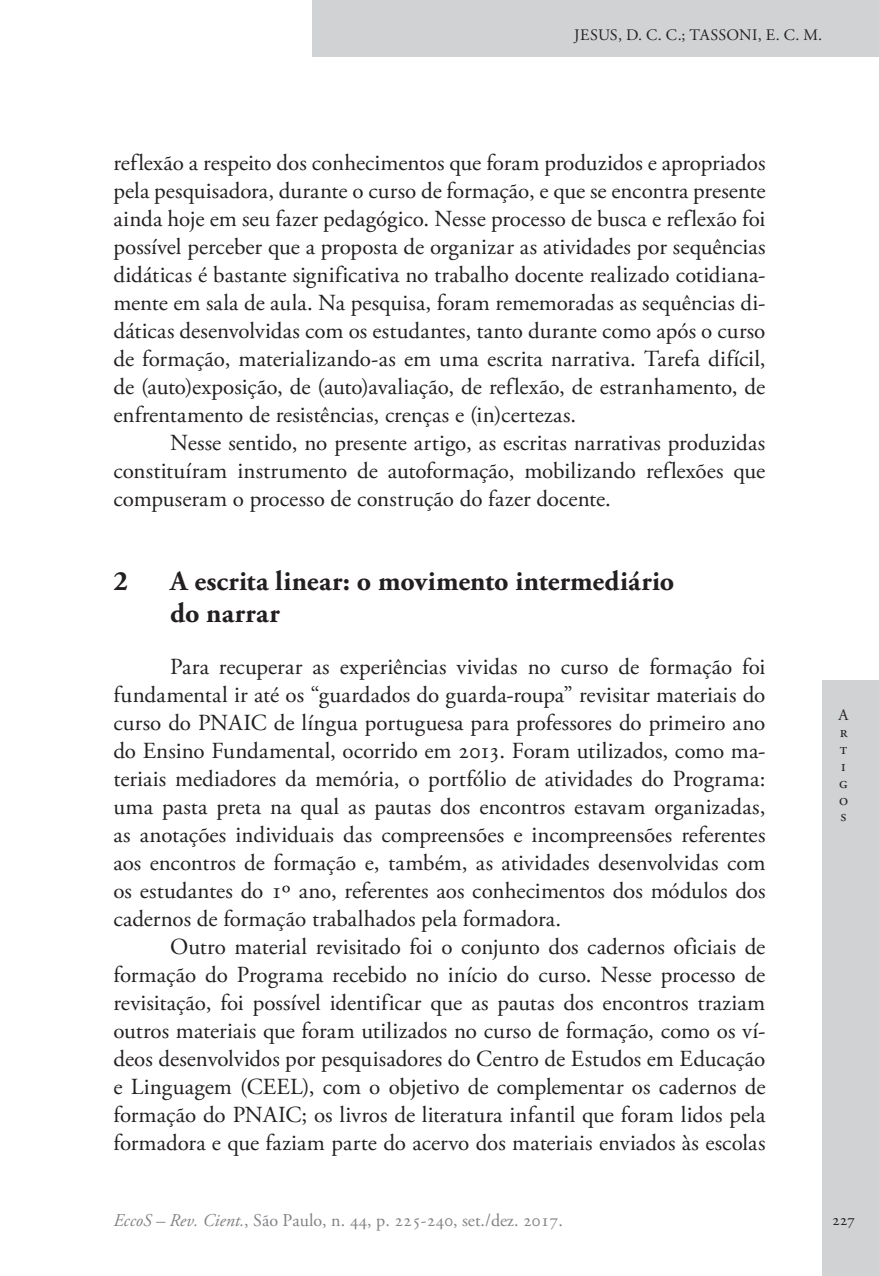
<style>
.page{position:relative;width:879px;height:1276px;background:#fff}
.page>*{position:absolute;margin:0;border:0;box-sizing:border-box;transform-origin:0 0}
.Ec_SubTitulo{font:700 28px/32px "Adobe Garamond Pro";letter-spacing:.005em;color:#231f20}
.Ec_Normal{font:23px/28px "Adobe Garamond Pro";color:#231f20;text-align:justify}
.t1{font:18px "Adobe Garamond Pro";color:#808285}
.Ec_xxCantoSsups{font:16px/16.8px "Adobe Garamond Pro";letter-spacing:.01em;color:#231f20}
.s1{font-style:italic}
</style>
<div class="page">
<div style="left:312px;top:0;width:567px;height:57px;background:#d1d2d4"></div>
<div style="left:822px;top:680px;width:57px;height:596px;background:#d1d2d4"></div>
<p class="Ec_xxCantoSsups" style="left:574px;top:27px;width:249px">JESUS, D. C. C.; TASSONI, E. C. M.</p>
<p class="Ec_Normal" style="left:113px;top:150px;width:654px">reflexão a respeito dos conhecimentos que foram produzidos e apropriados pela pesquisadora, durante o curso de formação, e que se encontra presente ainda hoje em seu fazer pedagógico. Nesse processo de busca e reflexão foi possível perceber que a proposta de organizar as atividades por sequências didáticas é bastante significativa no trabalho docente realizado cotidiana&shy;mente em sala de aula. Na pesquisa, foram rememoradas as sequências di&shy;dáticas desenvolvidas com os estudantes, tanto durante como após o curso de formação, materializando-as em uma escrita narrativa. Tarefa difícil, de (auto)exposição, de (auto)avaliação, de reflexão, de estranhamento, de enfrentamento de resistências, crenças e (in)certezas.</p>
<p class="Ec_Normal" style="left:113px;top:430px;width:653px;text-indent:57px">Nesse sentido, no presente artigo, as escritas narrativas produzidas constituíram instrumento de autoformação, mobilizando reflexões que compuseram o processo de construção do fazer docente.</p>
<p class="Ec_SubTitulo" style="left:113px;top:566px;width:16px">2</p>
<p class="Ec_SubTitulo" style="left:170px;top:566px;width:506px">A escrita linear: o movimento intermediário do narrar</p>
<p class="Ec_Normal" style="left:113px;top:654px;width:653px;text-indent:57px">Para recuperar as experiências vividas no curso de formação foi fundamental ir até os “guardados do guarda-roupa” revisitar materiais do curso do PNAIC de língua portuguesa para professores do primeiro ano do Ensino Fundamental, ocorrido em 2013. Foram utilizados, como ma&shy;teriais mediadores da memória, o portfólio de atividades do Programa: uma pasta preta na qual as pautas dos encontros estavam organizadas, as anotações individuais das compreensões e incompreensões referentes aos encontros de formação e, também, as atividades desenvolvidas com os estudantes do 1º ano, referentes aos conhecimentos dos módulos dos cadernos de formação trabalhados pela formadora.</p>
<p class="Ec_Normal" style="left:113px;top:934px;width:653px;text-indent:57px">Outro material revisitado foi o conjunto dos cadernos oficiais de formação do Programa recebido no início do curso. Nesse processo de revisitação, foi possível identificar que as pautas dos encontros traziam outros materiais que foram utilizados no curso de formação, como os ví&shy;deos desenvolvidos por pesquisadores do Centro de Estudos em Educação e Linguagem (CEEL), com o objetivo de complementar os cadernos de formação do PNAIC; os livros de literatura infantil que foram lidos pela formadora e que faziam parte do acervo dos materiais enviados às escolas</p>
<p class="Ec_xxCantoSsups" style="left:838px;top:707px;width:11px">A r t i g o s</p>
<p class="t1" style="left:113px;top:1209px;width:451px"><span class="s1">EccoS – Rev. Cient.</span>, São Paulo, n. 44, p. 225-240, set./dez. 2017.</p>
<p class="Ec_xxCantoSsups" style="left:832px;top:1212px;width:25px">227</p>
</div>
